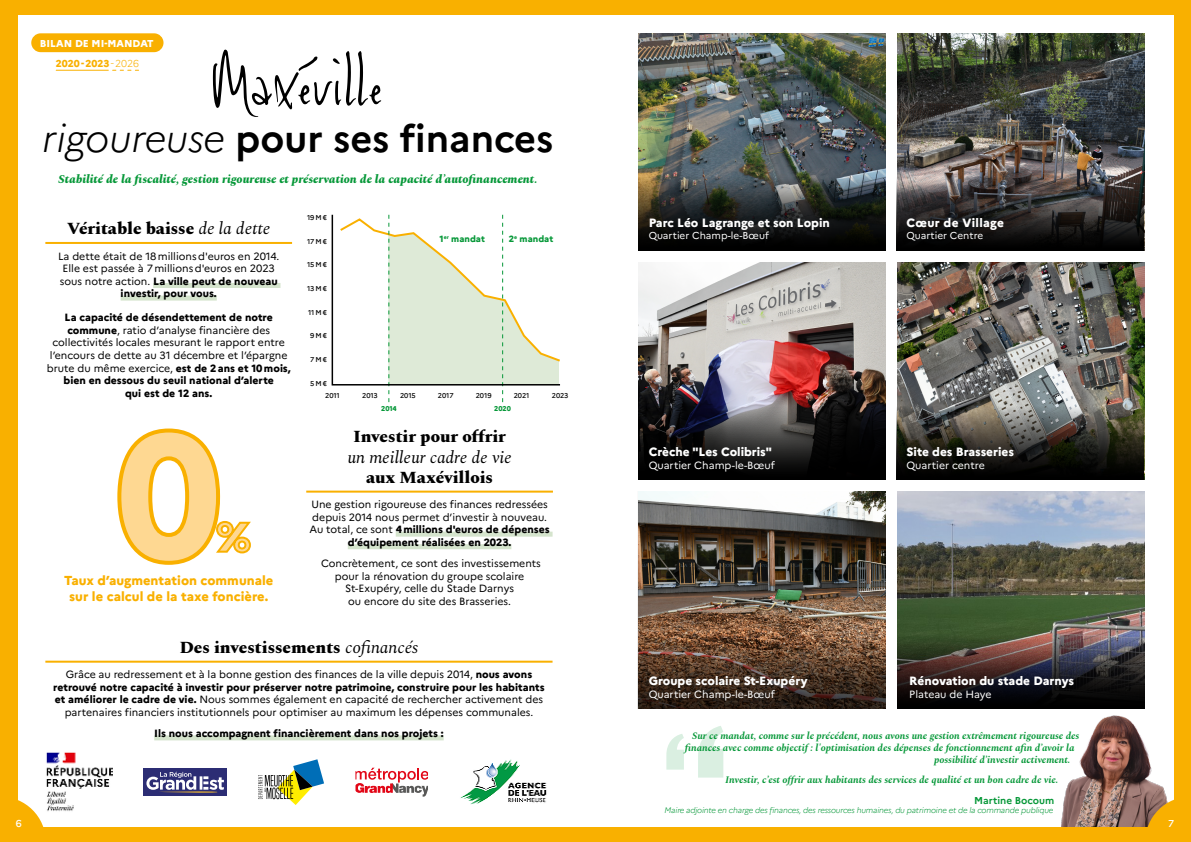
<style>
.page{position:relative;width:1191px;height:842px;background:#f9b000}
.page>*{position:absolute;margin:0;border:0;box-sizing:border-box;transform-origin:0 0}
.t1{font:70px "Viktorie";letter-spacing:-.005em;color:#000}
.t2{font:700 38px "Marianne";color:#000}
.t3{font:800 17px "Spectral";color:#000}
.t4{font:italic 17px "Spectral";color:#000}
.t5{font:800 13px/15.6px "Marianne";color:#f9b000;text-align:center}
.t6{font:800 12px "Marianne";color:#fff}
.t7{font:italic 800 12px "Spectral";color:#079839}
.t8{font:800 12px "Marianne";letter-spacing:.025em;color:#fff}
.t9{font:10.5px/12.6px "Marianne";color:#000;text-align:center}
.t10{font:10.5px "Marianne";color:#fff}
.t11{font:800 10.5px "Marianne";color:#000}
.t12{font:italic 700 10px "Spectral";color:#079839}
.t13{font:10px "Marianne";color:#fff}
.t14{font:800 10px/20.1px "Marianne";color:#fff;text-align:center}
.t15{font:700 10px "Marianne";color:#079839}
.t16{font:500 10px "Marianne";color:#fff}
.t17{font:800 9px "Marianne";color:#079839}
.t18{font:italic 300 8px "Marianne";letter-spacing:-.02em;color:#079839}
.t19{font:500 7px/12.2px "Marianne";letter-spacing:-.01em;color:#000}
.t20{font:800 7px "Marianne";color:#079839}
.s1{color:#f9b000}
.s2{font-weight:300;color:#f9b000}
.s3{font-weight:300;font-style:italic}
.s4{font-weight:400;font-style:italic}
.s5{font-weight:800}
</style>
<div class="page">
<div style="left:18px;top:15px;width:1155px;height:812px;background:#fff"></div>
<img style="left:1061px;top:709px;width:113px;height:118px">
<svg style="left:18px;top:800px;width:26px;height:27px"></svg>
<div style="left:31px;top:33px;width:132px;height:19px;background:#f9b000;border-radius:9px"></div>
<hr style="left:56px;top:70px;width:52px;height:1px;background:#f9b000">
<svg style="left:113px;top:70px;width:26px;height:1px"></svg>
<svg style="left:1145px;top:796px;width:29px;height:31px"></svg>
<div style="left:153px;top:283px;width:127px;height:5px;background:#d5e4cd"></div>
<div style="left:121px;top:296px;width:96px;height:5px;background:#d5e4cd"></div>
<hr style="left:45px;top:242px;width:247px;height:2px;background:#f9b000">
<svg style="left:117px;top:428px;width:134px;height:137px"></svg>
<div style="left:396px;top:532px;width:156px;height:5px;background:#d5e4cd"></div>
<div style="left:348px;top:544px;width:163px;height:5px;background:#d5e4cd"></div>
<hr style="left:306px;top:491px;width:247px;height:2px;background:#f9b000">
<div style="left:154px;top:735px;width:290px;height:5px;background:#d5e4cd"></div>
<hr style="left:45px;top:661px;width:507px;height:2px;background:#f9b000">
<img style="left:46px;top:752px;width:66px;height:59px">
<svg style="left:258px;top:759px;width:66px;height:46px"></svg>
<div style="left:143px;top:769px;width:84px;height:27px;background:#2c2d74"></div>
<svg style="left:146px;top:772px;width:78px;height:21px"></svg>
<svg style="left:355px;top:768px;width:73px;height:29px"></svg>
<img style="left:460px;top:759px;width:87px;height:45px">
<svg style="left:331px;top:214px;width:230px;height:188px"></svg>
<svg style="left:666px;top:734px;width:18px;height:36px"></svg>
<svg style="left:698px;top:726px;width:25px;height:52px"></svg>
<img style="left:638px;top:33px;width:247px;height:144px">
<img style="left:897px;top:33px;width:247px;height:217px">
<img style="left:638px;top:262px;width:247px;height:144px">
<img style="left:897px;top:262px;width:247px;height:218px">
<svg style="left:897px;top:492px;width:247px;height:143px;background:#747c74"></svg>
<img style="left:637px;top:492px;width:247px;height:217px">
<svg style="left:638px;top:635px;width:247px;height:74px;background:#503727"></svg>
<img style="left:897px;top:635px;width:247px;height:74px">
<svg style="left:638px;top:406px;width:247px;height:74px;background:#1b1b1c"></svg>
<svg style="left:896px;top:406px;width:247px;height:74px;background:#36342e"></svg>
<svg style="left:638px;top:177px;width:247px;height:73px;background:#252725"></svg>
<svg style="left:896px;top:177px;width:247px;height:73px;background:#2d2a2a"></svg>
<p class="t14" style="left:40px;top:32px;width:115px">BILAN DE MI-MANDAT<br><span class="s1">2020 - 2023</span><span class="s2">- 2026</span></p>
<h1 class="t1" style="left:212px;top:35px;width:174px">Maxéville</h1>
<h2 class="t2" style="left:42px;top:109px;width:513px"><span class="s3">rigoureuse</span> pour ses finances</h2>
<p class="t7" style="left:58px;top:170px;width:481px">Stabilité de la fiscalité, gestion rigoureuse et préservation de la capacité d’autofinancement.</p>
<h3 class="t3" style="left:67px;top:216px;width:205px">Véritable baisse <span class="s4">de la dette</span></h3>
<p class="t9" style="left:58px;top:249px;width:223px">La dette était de 18 millions d'euros en 2014.<br>Elle est passée à 7 millions d'euros en 2023 sous notre action. <span class="s5">La ville peut de nouveau investir, pour vous.</span></p>
<p class="t9" style="left:47px;top:310px;width:245px"><span class="s5">La capacité de désendettement de notre commune</span>, ratio d’analyse financière des collectivités locales mesurant le rapport entre l’encours de dette au 31 décembre et l’épargne brute du même exercice, <span class="s5">est de 2 ans et 10 mois, bien en dessous du seuil national d’alerte<br>qui est de 12 ans.</span></p>
<p class="t19" style="left:307px;top:211px;width:21px">19 M €</p>
<p class="t19" style="left:307px;top:235px;width:21px">17 M €</p>
<p class="t19" style="left:307px;top:258px;width:21px">15 M €</p>
<p class="t19" style="left:307px;top:282px;width:21px">13 M €</p>
<p class="t19" style="left:308px;top:306px;width:20px">11 M €</p>
<p class="t19" style="left:310px;top:329px;width:18px">9 M €</p>
<p class="t19" style="left:310px;top:353px;width:18px">7 M €</p>
<p class="t19" style="left:325px;top:376px;width:16px;text-indent:-15px">5 M €<br>2011</p>
<p class="t17" style="left:439px;top:232px;width:47px">1<sup>er</sup> mandat</p>
<p class="t17" style="left:509px;top:232px;width:46px">2<sup>e</sup> mandat</p>
<p class="t19" style="left:362px;top:389px;width:17px">2013</p>
<p class="t19" style="left:400px;top:389px;width:17px">2015</p>
<p class="t19" style="left:438px;top:389px;width:17px">2017</p>
<p class="t19" style="left:476px;top:389px;width:17px">2019</p>
<p class="t19" style="left:514px;top:389px;width:17px">2021</p>
<p class="t19" style="left:552px;top:389px;width:18px">2023</p>
<p class="t20" style="left:381px;top:403px;width:17px">2014</p>
<p class="t20" style="left:494px;top:403px;width:18px">2020</p>
<p class="t5" style="left:64px;top:571px;width:211px">Taux d’augmentation communale sur le calcul de la taxe foncière.</p>
<h3 class="t3" style="left:353px;top:424px;width:154px">Investir pour offrir</h3>
<h3 class="t4" style="left:347px;top:444px;width:166px">un meilleur cadre de vie</h3>
<h3 class="t3" style="left:366px;top:465px;width:129px">aux Maxévillois</h3>
<p class="t9" style="left:309px;top:497px;width:242px">Une gestion rigoureuse des finances redressées depuis 2014 nous permet d’investir à nouveau.<br>Au total, ce sont <span class="s5">4 millions d'euros de dépenses d’équipement réalisées en 2023.</span></p>
<p class="t9" style="left:321px;top:556px;width:221px">Concrètement, ce sont des investissements pour la rénovation du groupe scolaire St-Exupéry, celle du Stade Darnys<br>ou encore du site des Brasseries.</p>
<h3 class="t3" style="left:180px;top:635px;width:240px">Des investissements <span class="s4">cofinancés</span></h3>
<p class="t9" style="left:53px;top:667px;width:493px">Grâce au redressement et à la bonne gestion des finances de la ville depuis 2014, <span class="s5">nous avons retrouvé notre capacité à investir pour préserver notre patrimoine, construire pour les habitants et améliorer le cadre de vie.</span> Nous sommes également en capacité de rechercher activement des partenaires financiers institutionnels pour optimiser au maximum les dépenses communales.</p>
<p class="t11" style="left:154px;top:725px;width:291px">Ils nous accompagnent financièrement dans nos projets :</p>
<p class="t16" style="left:16px;top:816px;width:7px">6</p>
<p class="t6" style="left:648px;top:213px;width:183px">Parc Léo Lagrange et son Lopin</p>
<p class="t13" style="left:648px;top:227px;width:122px">Quartier Champ-le-Bœuf</p>
<p class="t8" style="left:906px;top:213px;width:99px">Cœur de Village</p>
<p class="t13" style="left:906px;top:227px;width:78px">Quartier Centre</p>
<p class="t6" style="left:648px;top:442px;width:125px">Crèche "Les Colibris"</p>
<p class="t10" style="left:648px;top:457px;width:128px">Quartier Champ-le-Bœuf</p>
<p class="t6" style="left:648px;top:671px;width:160px">Groupe scolaire St-Exupéry</p>
<p class="t10" style="left:648px;top:686px;width:128px">Quartier Champ-le-Bœuf</p>
<p class="t6" style="left:906px;top:442px;width:109px">Site des Brasseries</p>
<p class="t10" style="left:906px;top:457px;width:80px">Quartier centre</p>
<p class="t6" style="left:909px;top:671px;width:166px">Rénovation du stade Darnys</p>
<p class="t10" style="left:909px;top:686px;width:84px">Plateau de Haye</p>
<p class="t12" style="left:692px;top:728px;width:389px">Sur ce mandat, comme sur le précédent, nous avons une gestion extrêmement rigoureuse des</p>
<p class="t12" style="left:685px;top:740px;width:391px">finances avec comme objectif : l'optimisation des dépenses de fonctionnement afin d’avoir la</p>
<p class="t12" style="left:934px;top:752px;width:138px">possibilité d’investir activement.</p>
<p class="t12" style="left:725px;top:773px;width:334px">Investir, c’est offrir aux habitants des services de qualité et un bon cadre de vie.</p>
<p class="t15" style="left:974px;top:792px;width:82px">Martine Bocoum</p>
<p class="t18" style="left:664px;top:804px;width:390px">Maire adjointe en charge des finances, des ressources humaines, du patrimoine et de la commande publique</p>
<p class="t16" style="left:1168px;top:816px;width:7px">7</p>
</div>
